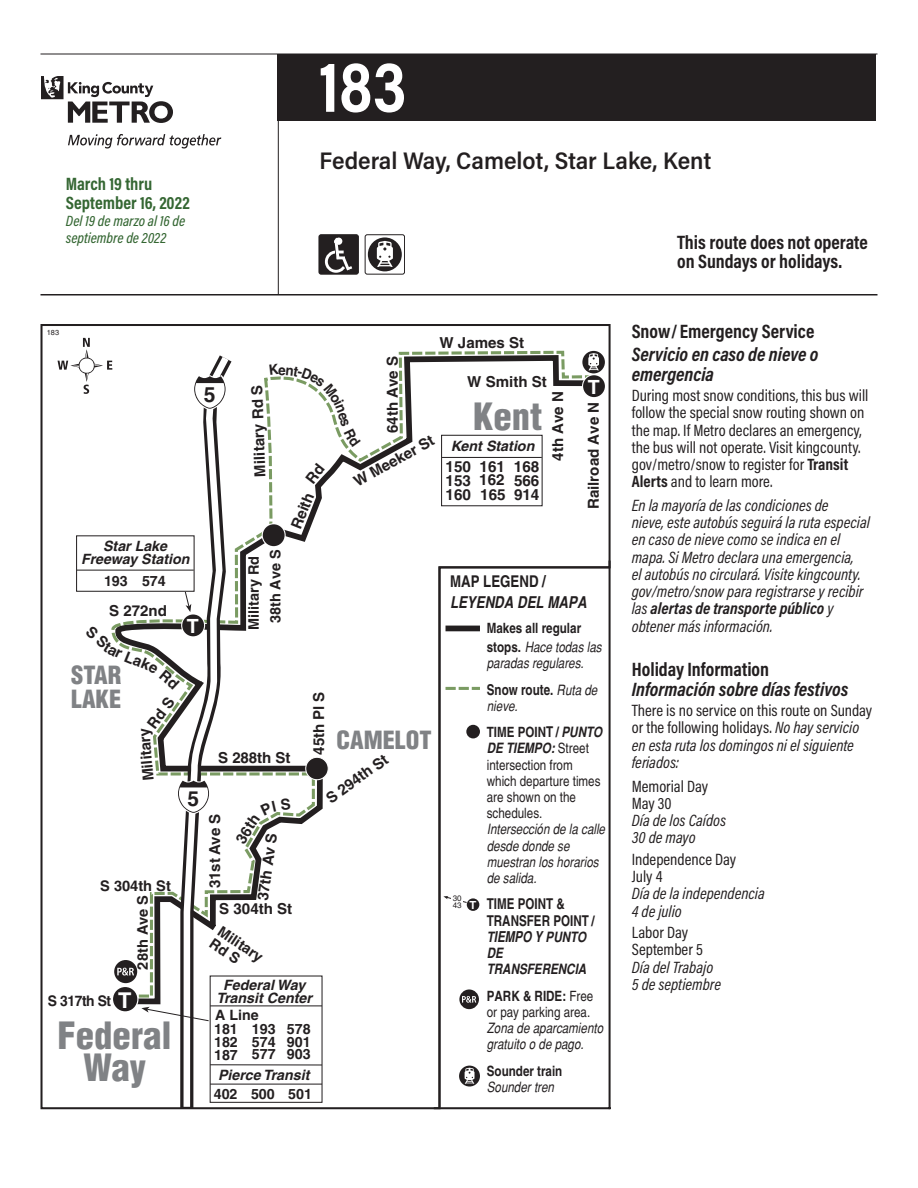
<style>
.page{position:relative;width:918px;height:1188px;background:#fff}
.page>*{position:absolute;margin:0;border:0;box-sizing:border-box;transform-origin:0 0}
.t1{font:700 72px "Acumin Pro Semi Cond";color:#fff;scale:.85 1}
.t2{font:900 condensed 36.75px/32.7px "Helvetica";color:#808285;text-align:center}
.t3{font:900 condensed 24.45px/24.5px "Helvetica";color:#808285}
.t4{font:600 24px "Acumin Pro Semi Cond";color:#231f20}
.t5{font:700 21.75px "Helvetica";color:#fff}
.t6{font:700 21.15px "Helvetica";color:#231f20}
.t7{font:700 20.85px "Helvetica";color:#231f20}
.t8{font:700 19.65px "Helvetica";color:#fff}
.t9{font:700 19.5px/19.5px "Acumin Pro Cond";color:#231f20}
.t10{font:italic 700 19.5px/19.5px "Acumin Pro Cond";color:#231f20}
.t11{font:700 18px/18.8px "Acumin Pro Cond";color:#346632}
.t12{font:16.5px/17.2px "Acumin Pro Cond";color:#231f20}
.t13{font:italic 16.5px/17.2px "Acumin Pro Cond";color:#231f20}
.t14{font:italic 700 condensed 16.2px "Helvetica";color:#231f20}
.t15{font:700 condensed 16.2px "Helvetica";color:#231f20}
.t16{font:700 15.3px/14.2px "Helvetica";color:#231f20;text-align:justify}
.t17{font:700 15.15px "Helvetica";color:#231f20}
.t18{font:700 condensed 15px/16.2px "Helvetica";color:#231f20;scale:.95 1}
.t19{font:italic 500 15px/17.2px "Acumin Pro Cond";color:#346632}
.t20{font:700 14.7px "Helvetica";color:#231f20}
.t21{font:700 14.55px/14.5px "Helvetica";color:#231f20}
.t22{font:700 14.55px "Helvetica";color:#231f20;scale:.95 1}
.t23{font:italic condensed 14.25px/16.2px "Helvetica";color:#231f20}
.t24{font:condensed 14.25px/16.2px "Helvetica";color:#231f20}
.t25{font:italic 700 14.25px/12.8px "Helvetica";color:#231f20;text-align:center}
.t26{font:700 condensed 14.25px/19.2px "Helvetica";color:#231f20}
.t27{font:700 14.25px/12.8px "Helvetica";color:#231f20;text-align:justify}
.t28{font:italic 700 condensed 14.25px/16.2px "Helvetica";color:#231f20}
.t29{font:7.95px/6.9px "Helvetica";color:#231f20}
.t30{font:7.35px "Helvetica";color:#231f20}
.s1{font-weight:400;font-style:italic}
.s2{font-weight:400;font-style:italic;font-size:14.25px}
.s3{font-size:15px}
.s4{font-style:italic}
.s5{font-weight:700;font-style:italic}
.s6{font-size:14.25px}
.s7{font-weight:700}
.s8{font-weight:700;font-size:11.25px;color:#fff}
</style>
<div class="page">
<div style="left:277px;top:54px;width:599px;height:67px;background:#231f20"></div>
<svg style="left:68px;top:134px;width:153px;height:15px"></svg>
<svg style="left:42px;top:76px;width:131px;height:47px"></svg>
<hr style="left:278px;top:54px;width:1px;height:241px;background:#231f20">
<hr style="left:40px;top:294px;width:838px;height:2px;background:#231f20">
<hr style="left:40px;top:54px;width:838px;height:1px;background:#231f20">
<svg style="left:40px;top:324px;width:571px;height:785px"></svg>
<div style="left:441px;top:435px;width:102px;height:71px;background:#fff;border:1px solid #231f20"></div>
<hr style="left:442px;top:457px;width:100px;height:1px;background:#231f20">
<hr style="left:389px;top:861px;width:4px;height:44px;background:#fff">
<svg style="left:582px;top:374px;width:24px;height:24px"></svg>
<div style="left:583px;top:375px;width:22px;height:22px;background:#231f20;border-radius:50%"></div>
<div style="left:582px;top:351px;width:23px;height:22px;background:#231f20;border-radius:50%"></div>
<svg style="left:588px;top:353px;width:11px;height:17px"></svg>
<svg style="left:437px;top:565px;width:172px;height:542px"></svg>
<hr style="left:609px;top:561px;width:2px;height:548px;background:#231f20">
<hr style="left:434px;top:1107px;width:176px;height:2px;background:#231f20">
<div style="left:319px;top:235px;width:39px;height:39px;background:#231f20;border-radius:2px"></div>
<div style="left:319px;top:234px;width:40px;height:41px;border:1px solid #231f20;border-radius:2px"></div>
<div style="left:325px;top:251px;width:22px;height:22px;border:3px solid #fff;border-radius:50%"></div>
<svg style="left:333px;top:238px;width:23px;height:36px"></svg>
<div style="left:365px;top:234px;width:40px;height:41px;border:1px solid #231f20;border-radius:2px"></div>
<div style="left:368px;top:237px;width:34px;height:34px;background:#231f20;border-radius:50%"></div>
<svg style="left:377px;top:241px;width:16px;height:26px"></svg>
<svg style="left:58px;top:338px;width:303px;height:771px"></svg>
<h1 class="t1" style="left:319px;top:36px;width:103px">183</h1>
<p class="t11" style="left:66px;top:174px;width:126px">March 19 thru<br>September 16, 2022</p>
<p class="t19" style="left:66px;top:212px;width:121px">Del 19 de marzo al 16 de septiembre de 2022</p>
<h3 class="t4" style="left:319px;top:144px;width:393px">Federal Way, Camelot, Star Lake, Kent</h3>
<p class="t9" style="left:677px;top:232px;width:192px">This route does not operate on Sundays or holidays.</p>
<p class="t30" style="left:47px;top:328px;width:14px">183</p>
<p class="t6" style="left:204px;top:382px;width:13px">5</p>
<p class="t17" style="left:251px;top:477px;width:93px;rotate:-92deg">M yrat i l i R d S</p>
<p class="t17" style="left:287px;top:525px;width:39px;rotate:-68deg">Reith</p>
<p class="t17" style="left:440px;top:334px;width:86px">W James St</p>
<p class="t17" style="left:383px;top:433px;width:79px;rotate:-90deg">64th Ave S</p>
<p class="t17" style="left:350px;top:474px;width:91px;rotate:-29deg">W Meeker St</p>
<p class="t17" style="left:467px;top:372px;width:81px">W Smith St</p>
<p class="t8" style="left:588px;top:375px;width:13px">T</p>
<p class="t17" style="left:549px;top:461px;width:71px;rotate:-90deg">4th Ave N</p>
<p class="t17" style="left:584px;top:509px;width:109px;rotate:-90deg">Railroad Ave N</p>
<h2 class="t2" style="left:473px;top:400px;width:71px">Kent</h2>
<p class="t25" style="left:451px;top:439px;width:85px">Kent Station</p>
<p class="t16" style="left:446px;top:459px;width:27px">150<br>153<br>160</p>
<p class="t16" style="left:479px;top:459px;width:28px">161<br>162<br>165</p>
<p class="t16" style="left:514px;top:459px;width:27px">168<br>566<br>914</p>
<p class="t25" style="left:81px;top:540px;width:110px">Star Lake<br>Freeway Station</p>
<p class="t27" style="left:104px;top:574px;width:25px">193</p>
<p class="t27" style="left:142px;top:574px;width:25px">574</p>
<p class="t17" style="left:109px;top:601px;width:59px">S 272nd</p>
<p class="t8" style="left:187px;top:614px;width:13px">T</p>
<p class="t21" style="left:268px;top:623px;width:76px;rotate:-90deg">38th Ave S</p>
<p class="t21" style="left:246px;top:630px;width:76px;rotate:-90deg">Military Rd</p>
<h3 class="t3" style="left:71px;top:662px;width:52px">STAR<br>LAKE</h3>
<p class="t17" style="left:139px;top:782px;width:55px;rotate:-95deg">Military</p>
<p class="t21" style="left:100px;top:878px;width:72px">S 304th St</p>
<p class="t20" style="left:134px;top:970px;width:76px;rotate:-90deg">28th Ave S</p>
<h3 class="t5" style="left:118px;top:987px;width:15px">T</h3>
<p class="t22" style="left:48px;top:992px;width:68px">S 317th St</p>
<h2 class="t2" style="left:58px;top:1019px;width:116px">Federal<br>Way</h2>
<p class="t7" style="left:187px;top:786px;width:13px">5</p>
<p class="t17" style="left:218px;top:749px;width:74px">S 288th St</p>
<p class="t17" style="left:206px;top:888px;width:76px;rotate:-90deg">31st Ave S</p>
<p class="t17" style="left:253px;top:899px;width:70px;rotate:-82deg">37th Av S</p>
<p class="t17" style="left:219px;top:899px;width:74px">S 304th St</p>
<p class="t21" style="left:223px;top:924px;width:53px;rotate:34deg">Military<br>Rd S</p>
<p class="t17" style="left:310px;top:755px;width:64px;rotate:-90deg">45th Pl S</p>
<h3 class="t3" style="left:336px;top:728px;width:97px">CAMELOT</h3>
<p class="t17" style="left:322px;top:793px;width:74px;rotate:-36deg">S 294th St</p>
<p class="t25" style="left:217px;top:978px;width:97px;line-height:13.2px">Federal Way<br>Transit Center</p>
<p class="t27" style="left:214px;top:1022px;width:25px">181<br>182<br>187</p>
<p class="t27" style="left:252px;top:1022px;width:25px">193<br>574<br>577</p>
<p class="t27" style="left:287px;top:1022px;width:25px">578<br>901<br>903</p>
<p class="t27" style="left:215px;top:1008px;width:45px">A Line</p>
<p class="t25" style="left:218px;top:1068px;width:93px">Pierce Transit</p>
<p class="t27" style="left:214px;top:1087px;width:100px">402 500 501</p>
<p class="t15" style="left:450px;top:572px;width:98px">MAP LEGEND /</p>
<p class="t14" style="left:450px;top:592px;width:138px">LEYENDA DEL MAPA</p>
<p class="t26" style="left:487px;top:618px;width:116px">Makes all regular stops. <span class="s1">Hace todas las</span></p>
<p class="t23" style="left:487px;top:655px;width:98px">paradas regulares.</p>
<p class="t18" style="left:487px;top:681px;width:118px">Snow route. <span class="s2">Ruta de</span></p>
<p class="t26" style="left:487px;top:692px;width:117px;line-height:26.4px"><span class="s1">nieve.<br></span>TIME POIN<span class="s3">T</span> / <span class="s4">PUNTO</span></p>
<p class="t24" style="left:487px;top:740px;width:115px"><span class="s5">DE TIEMPO:</span> Street intersection from which departure times are shown on the schedules.</p>
<p class="t23" style="left:487px;top:821px;width:120px">Intersección de la calle desde donde se muestran los horarios de salida.</p>
<p class="t18" style="left:487px;top:896px;width:115px">TIME POINT &amp;<br>TRANSFER POINT <span class="s6">/</span></p>
<p class="t28" style="left:487px;top:929px;width:101px">T<span class="s3">IEMPO Y</span> PUNTO<br>DE<br>TRANSFERENCIA</p>
<p class="t24" style="left:487px;top:987px;width:108px"><span class="s7">PARK &amp; RIDE:</span> Free or pay parking area.</p>
<p class="t23" style="left:487px;top:1020px;width:118px">Zona de aparcamiento gratuito o de pago.</p>
<p class="t26" style="left:487px;top:1061px;width:77px">Sounder train</p>
<p class="t23" style="left:487px;top:1078px;width:69px">Sounder tren</p>
<p class="t29" style="left:453px;top:895px;width:25px">30<br>43 <span class="s8">T</span></p>
<p class="t9" style="left:632px;top:321px;width:184px">Snow/ Emergency Service</p>
<p class="t10" style="left:632px;top:344px;width:188px">Servicio en caso de nieve o emergencia</p>
<p class="t12" style="left:632px;top:386px;width:238px">During most snow conditions, this bus will follow the special snow routing shown on the map. If Metro declares an emergency, the bus will not operate. Visit kingcounty. gov/metro/snow to register for <span class="s7">Transit Alerts</span> and to learn more.</p>
<p class="t13" style="left:632px;top:496px;width:240px">En la mayoría de las condiciones de<br>nieve, este autobús seguirá la ruta especial en caso de nieve como se indica en el mapa. Si Metro declara una emergencia,<br>el autobús no circulará. Visite kingcounty. gov/metro/snow para registrarse y recibir las <span class="s7">alertas de transporte público</span> y obtener más información.</p>
<p class="t9" style="left:632px;top:659px;width:139px">Holiday Information</p>
<p class="t10" style="left:632px;top:679px;width:218px">Información sobre días festivos</p>
<p class="t12" style="left:632px;top:701px;width:242px">There is no service on this route on Sunday or the following holidays. <span class="s4">No hay servicio en esta ruta los domingos ni el siguiente feriados:</span></p>
<p class="t12" style="left:632px;top:777px;width:78px">Memorial Day<br>May 30</p>
<p class="t13" style="left:632px;top:811px;width:96px">Día de los Caídos<br>30 de mayo</p>
<p class="t12" style="left:632px;top:850px;width:106px">Independence Day<br>July 4</p>
<p class="t13" style="left:632px;top:885px;width:135px">Día de la independencia<br>4 de julio</p>
<p class="t12" style="left:632px;top:924px;width:73px">Labor Day<br>September 5</p>
<p class="t13" style="left:632px;top:958px;width:91px">Día del Trabajo<br>5 de septiembre</p>
</div>
